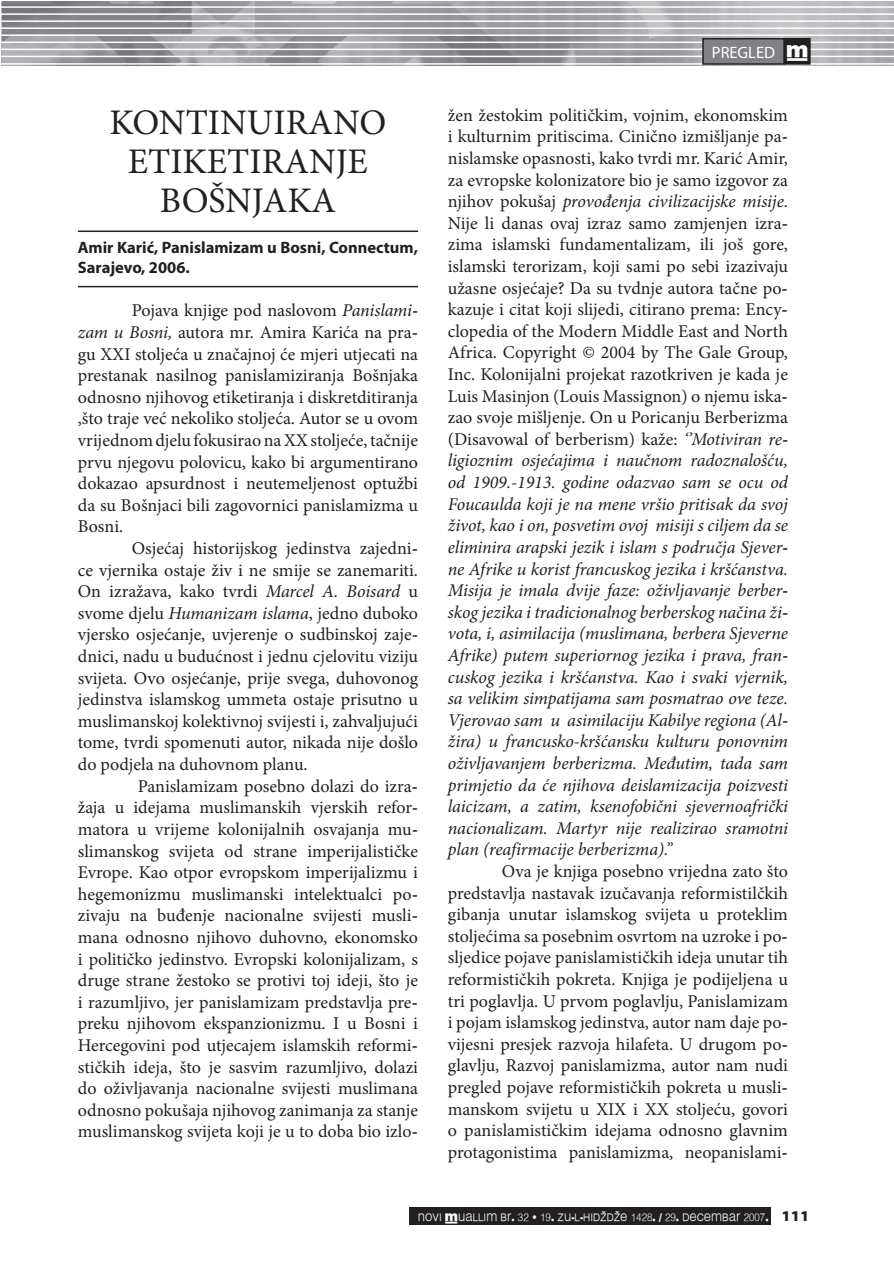
<style>
.page{position:relative;width:894px;height:1266px;background:#fff}
.page>*{position:absolute;margin:0;border:0;box-sizing:border-box;transform-origin:0 0}
.t1{font:36px/39px "Minion Pro";color:#231f20;text-align:center}
.t2{font:18px/21.6px "Minion Pro";color:#231f20;text-align:justify}
.t3{font:italic 18px/21.6px "Minion Pro";letter-spacing:-.005em;color:#231f20}
.t4{font:700 16.5px/19.8px "Myriad Pro";color:#231f20}
.t5{font:16.5px "Myriad Pro";color:#fff}
.t6{font:16.5px "Muallim";color:#fff}
.t7{font:10.8px "Muallim";color:#f9f9f9;scale:.91 1}
.s1{font-style:italic}
.s2{font-style:normal}
.s3{font-family:"Myriad Pro";font-weight:900;font-stretch:semi-expanded;font-size:15px;color:#231f20}
</style>
<div class="page">
<img style="left:1px;top:1px;width:893px;height:65px">
<hr style="left:1px;top:6px;width:893px;height:2px;background:#fff">
<hr style="left:1px;top:13px;width:893px;height:2px;background:#fff">
<hr style="left:1px;top:20px;width:893px;height:2px;background:#fff">
<hr style="left:1px;top:27px;width:893px;height:2px;background:#fff">
<hr style="left:1px;top:35px;width:893px;height:1px;background:#fff">
<hr style="left:1px;top:42px;width:893px;height:1px;background:#fff">
<hr style="left:1px;top:49px;width:893px;height:1px;background:#fff">
<hr style="left:1px;top:56px;width:893px;height:1px;background:#fff">
<hr style="left:1px;top:63px;width:893px;height:2px;background:#fff">
<div style="left:703px;top:39px;width:81px;height:25px;background:#808285"></div>
<div style="left:702px;top:38px;width:83px;height:27px;border:2px solid #231f20"></div>
<div style="left:785px;top:39px;width:25px;height:25px;background:#231f20"></div>
<div style="left:784px;top:38px;width:27px;height:27px;border:2px solid #231f20"></div>
<div style="left:410px;top:1207px;width:361px;height:18px;background:#231f20"></div>
<hr style="left:78px;top:230px;width:340px;height:2px;background:#231f20">
<hr style="left:78px;top:286px;width:340px;height:1px;background:#231f20">
<svg style="left:1px;top:1px;width:1px;height:27px"></svg>
<h1 class="t1" style="left:109px;top:103px;width:278px">KONTINUIRANO<br>ETIKETIRANJE<br>BOŠNJAKA</h1>
<p class="t4" style="left:78px;top:237px;width:342px">Amir Karić, Panislamizam u Bosni, Connectum,<br>Sarajevo, 2006.</p>
<p class="t2" style="left:78px;top:300px;width:342px;text-indent:54px">Pojava knjige pod naslovom <span class="s1">Panislamiz zam u Bosni,</span> autora mr. Amira Karića na prag gu XXI stoljeća u značajnoj će mjeri utjecati na prestanak nasilnog panislamiziranja Bošnjaka odnosno njihovog etiketiranja i diskretditiranja ,što traje već nekoliko stoljeća. Autor se u ovom vrijednom djelu fokusirao na XX stoljeće, tačnije prvu njegovu polovicu, kako bi argumentirano dokazao apsurdnost i neutemeljenost optužbi da su Bošnjaci bili zagovornici panislamizma u Bosni.</p>
<p class="t2" style="left:78px;top:537px;width:342px;text-indent:54px">Osjećaj historijskog jedinstva zajednic ce vjernika ostaje živ i ne smije se zanemariti.<br>On izražava, kako tvrdi <span class="s1">Marcel A. Boisard</span> u svome djelu <span class="s1">Humanizam islama</span>, jedno duboko vjersko osjećanje, uvjerenje o sudbinskoj zajed dnici, nadu u budućnost i jednu cjelovitu viziju svijeta. Ovo osjećanje, prije svega, duhovonog jedinstva islamskog ummeta ostaje prisutno u muslimanskoj kolektivnoj svijesti i, zahvaljujući tome, tvrdi spomenuti autor, nikada nije došlo do podjela na duhovnom planu.</p>
<p class="t2" style="left:78px;top:775px;width:342px;text-indent:60px">Panislamizam posebno dolazi do izraž žaja u idejama muslimanskih vjerskih reform matora u vrijeme kolonijalnih osvajanja mus slimanskog svijeta od strane imperijalističke Evrope. Kao otpor evropskom imperijalizmu i hegemonizmu muslimanski intelektualci poz zivaju na buđenje nacionalne svijesti muslim mana odnosno njihovo duhovno, ekonomsko i političko jedinstvo. Evropski kolonijalizam, s druge strane žestoko se protivi toj ideji, što je i razumljivo, jer panislamizam predstavlja prep preku njihovom ekspanzionizmu. I u Bosni i Hercegovini pod utjecajem islamskih reformis stičkih ideja, što je sasvim razumljivo, dolazi do oživljavanja nacionalne svijesti muslimana odnosno pokušaja njihovog zanimanja za stanje muslimanskog svijeta koji je u to doba bio izlož</p>
<p class="t5" style="left:712px;top:42px;width:65px">PREGLED</p>
<p class="t6" style="left:786px;top:41px;width:24px">†</p>
<p class="t3" style="left:448px;top:104px;width:342px"><span class="s2">žen žestokim političkim, vojnim, ekonomskim i kulturnim pritiscima. Cinično izmišljanje pan nislamske opasnosti, kako tvrdi mr. Karić Amir, za evropske kolonizatore bio je samo izgovor za njihov pokušaj</span> provođenja civilizacijske misije<span class="s2">.<br>Nije li danas ovaj izraz samo zamjenjen izraz zima islamski fundamentalizam, ili još gore, islamski terorizam, koji sami po sebi izazivaju užasne osjećaje? Da su tvdnje autora tačne pok kazuje i citat koji slijedi, citirano prema: Encyc clopedia of the Modern Middle East and North Africa. Copyright © 2004 by The Gale Group, Inc. Kolonijalni projekat razotkriven je kada je Luis Masinjon (Louis Massignon) o njemu iskaz zao svoje mišljenje. On u Poricanju Berberizma (Disavowal of berberism) kaže:</span> ‘’Motiviran rel ligioznim osjećajima i naučnom radoznalošću, od 1909.-1913. godine odazvao sam se ocu od Foucaulda koji je na mene vršio pritisak da svoj život, kao i on, posvetim ovoj misiji s ciljem da se eliminira arapski jezik i islam s područja Sjevern ne Afrike u korist francuskog jezika i kršćanstva.<br>Misija je imala dvije faze: oživljavanje berbers skog jezika i tradicionalnog berberskog načina živ vota, i, asimilacija (muslimana, berbera Sjeverne Afrike) putem superiornog jezika i prava, franc cuskog jezika i kršćanstva. Kao i svaki vjernik, sa velikim simpatijama sam posmatrao ove teze.<br>Vjerovao sam u asimilaciju Kabilye regiona (Alž žira) u francusko-kršćansku kulturu ponovnim oživljavanjem berberizma. Međutim, tada sam primjetio da će njihova deislamizacija poizvesti laicizam, a zatim, ksenofobični sjevernoafrički nacionalizam. Martyr nije realizirao sramotni plan (reafirmacije berberizma).’’</p>
<p class="t2" style="left:448px;top:860px;width:342px;text-indent:54px">Ova je knjiga posebno vrijedna zato što predstavlja nastavak izučavanja reformistilčkih gibanja unutar islamskog svijeta u proteklim stoljećima sa posebnim osvrtom na uzroke i pos sljedice pojave panislamističkih ideja unutar tih reformističkih pokreta. Knjiga je podijeljena u tri poglavlja. U prvom poglavlju, Panislamizam i pojam islamskog jedinstva, autor nam daje pov vijesni presjek razvoja hilafeta. U drugom pog glavlju, Razvoj panislamizma, autor nam nudi pregled pojave reformističkih pokreta u muslim manskom svijetu u XIX i XX stoljeću, govori o panislamističkim idejama odnosno glavnim protagonistima panislamizma, neopanislamiz</p>
<p class="t7" style="left:418px;top:1209px;width:432px">NOVI †UALLIM BR. 32 • 19. ZU-L-HIDŽDŽE 1428. / 29. DECEMBAR 2007. <span class="s3">111</span></p>
</div>
